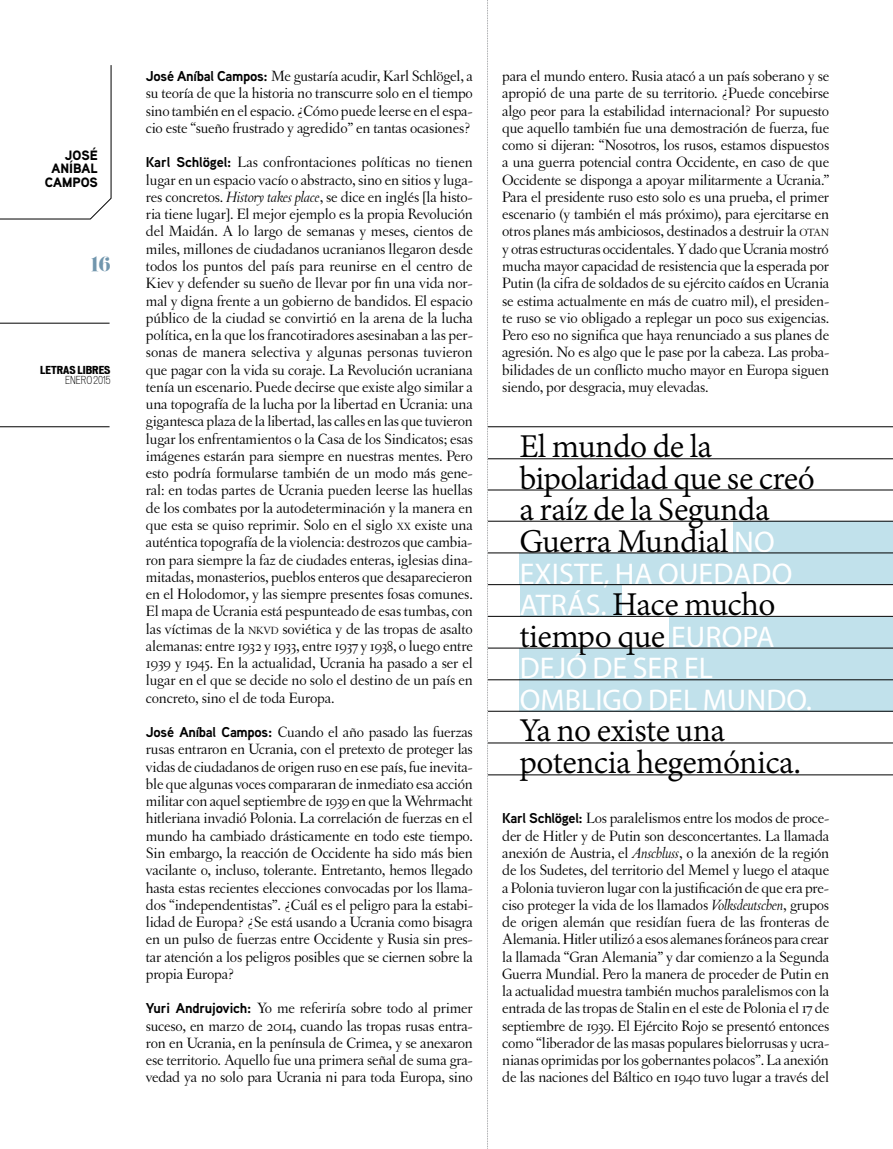
<style>
.page{position:relative;width:893px;height:1149px;background:#fff}
.page>*{position:absolute;margin:0;border:0;box-sizing:border-box;transform-origin:0 0}
.t1{font:36px/31.5px "Adobe Devanagari";letter-spacing:-.015em;color:#000}
.t2{font:30px/31.5px "Myriad Pro";letter-spacing:.005em;color:#fff}
.t3{font:18px "Eloquent JF";color:#7196ad}
.t4{font:15.75px/17.2px "Letras Oldstyle";letter-spacing:-.015em;color:#000;text-align:justify}
.t5{font:900 13.5px/13.5px "Aaux Pro";color:#000;text-align:right}
.t6{font:700 expanded 10.5px "Vonnes";color:#000}
.t7{font:300 condensed 10.5px "Vonnes";color:#000}
.s1{font-family:"Aaux Next";font-weight:700;font-size:14.25px}
.s2{font-style:italic}
.s3{font-size:10.95px}
.s4{font-family:"Myriad Pro";font-size:30px;color:#fff}
</style>
<div class="page">
<svg style="left:487px;top:0;width:2px;height:1149px"></svg>
<hr style="left:0;top:323px;width:110px;height:1px;background:#000">
<hr style="left:0;top:426px;width:110px;height:1px;background:#000">
<svg style="left:0;top:65px;width:111px;height:154px"></svg>
<div style="left:734px;top:521px;width:159px;height:32px;background:#c1e1eb"></div>
<div style="left:670px;top:617px;width:223px;height:31px;background:#c1e1eb"></div>
<div style="left:520px;top:648px;width:373px;height:31px;background:#c1e1eb"></div>
<div style="left:520px;top:679px;width:373px;height:32px;background:#c1e1eb"></div>
<div style="left:520px;top:553px;width:373px;height:32px;background:#c1e1eb"></div>
<div style="left:520px;top:585px;width:102px;height:32px;background:#c1e1eb"></div>
<hr style="left:488px;top:458px;width:405px;height:1px;background:#000">
<hr style="left:488px;top:426px;width:405px;height:1px;background:#000">
<hr style="left:488px;top:489px;width:405px;height:1px;background:#000">
<hr style="left:488px;top:521px;width:405px;height:1px;background:#000">
<hr style="left:488px;top:552px;width:405px;height:1px;background:#000">
<hr style="left:488px;top:584px;width:405px;height:1px;background:#000">
<hr style="left:488px;top:616px;width:405px;height:1px;background:#000">
<hr style="left:488px;top:647px;width:405px;height:1px;background:#000">
<hr style="left:488px;top:679px;width:405px;height:1px;background:#000">
<hr style="left:488px;top:710px;width:405px;height:1px;background:#000">
<hr style="left:488px;top:774px;width:405px;height:1px;background:#000">
<hr style="left:488px;top:742px;width:405px;height:1px;background:#000">
<p class="t5" style="left:45px;top:148px;width:55px">JOSÉ<br>ANÍBAL<br>CAMPOS</p>
<p class="t3" style="left:91px;top:252px;width:21px">16</p>
<p class="t6" style="left:40px;top:363px;width:72px">LETRAS LIBRES</p>
<p class="t7" style="left:65px;top:374px;width:47px">ENERO 2015</p>
<p class="t4" style="left:146px;top:67px;width:328px"><span class="s1">José Aníbal Campos:</span> Me gustaría acudir, Karl Schlögel, a su teoría de que la historia no transcurre solo en el tiempo sino también en el espacio. ¿Cómo puede leerse en el espa&shy;cio este “sueño frustrado y agredido” en tantas ocasiones?</p>
<p class="t4" style="left:146px;top:154px;width:329px"><span class="s1">Karl Schlögel:</span> Las confrontaciones políticas no tienen lugar en un espacio vacío o abstracto, sino en sitios y luga&shy;res concretos. <span class="s2">History takes place</span>, se dice en inglés [la histo&shy;ria tiene lugar]. El mejor ejemplo es la propia Revolución del Maidán. A lo largo de semanas y meses, cientos de miles, millones de ciudadanos ucranianos llegaron desde todos los puntos del país para reunirse en el centro de Kiev y defender su sueño de llevar por fin una vida nor&shy;mal y digna frente a un gobierno de bandidos. El espacio público de la ciudad se convirtió en la arena de la lucha política, en la que los francotiradores asesinaban a las per&shy;sonas de manera selectiva y algunas personas tuvieron que pagar con la vida su coraje. La Revolución ucraniana tenía un escenario. Puede decirse que existe algo similar a una topografía de la lucha por la libertad en Ucrania: una gigantesca plaza de la libertad, las calles en las que tuvieron lugar los enfrentamientos o la Casa de los Sindicatos; esas imágenes estarán para siempre en nuestras mentes. Pero esto podría formularse también de un modo más gene&shy;ral: en todas partes de Ucrania pueden leerse las huellas de los combates por la autodeterminación y la manera en que esta se quiso reprimir. Solo en el siglo <span class="s3">XX</span> existe una auténtica topografía de la violencia: destrozos que cambia&shy;ron para siempre la faz de ciudades enteras, iglesias dina&shy;mitadas, monasterios, pueblos enteros que desaparecieron en el Holodomor, y las siempre presentes fosas comunes.<br>El mapa de Ucrania está pespunteado de esas tumbas, con las víctimas de la <span class="s3">NKVD</span> soviética y de las tropas de asalto alemanas: entre 1932 y 1933, entre 1937 y 1938, o luego entre 1939 y 1945. En la actualidad, Ucrania ha pasado a ser el lugar en el que se decide no solo el destino de un país en concreto, sino el de toda Europa.</p>
<p class="t4" style="left:146px;top:723px;width:328px"><span class="s1">José Aníbal Campos:</span> Cuando el año pasado las fuerzas rusas entraron en Ucrania, con el pretexto de proteger las vidas de ciudadanos de origen ruso en ese país, fue inevita&shy;ble que algunas voces compararan de inmediato esa acción militar con aquel septiembre de 1939 en que la Wehrmacht hitleriana invadió Polonia. La correlación de fuerzas en el mundo ha cambiado drásticamente en todo este tiempo.<br>Sin embargo, la reacción de Occidente ha sido más bien vacilante o, incluso, tolerante. Entretanto, hemos llegado hasta estas recientes elecciones convocadas por los llama&shy;dos “independentistas”. ¿Cuál es el peligro para la estabi&shy;lidad de Europa? ¿Se está usando a Ucrania como bisagra en un pulso de fuerzas entre Occidente y Rusia sin pres&shy;tar atención a los peligros posibles que se ciernen sobre la propia Europa?</p>
<p class="t4" style="left:146px;top:999px;width:328px"><span class="s1">Yuri Andrujovich:</span> Yo me referiría sobre todo al primer suceso, en marzo de 2014, cuando las tropas rusas entra&shy;ron en Ucrania, en la península de Crimea, y se anexaron ese territorio. Aquello fue una primera señal de suma gra&shy;vedad ya no solo para Ucrania ni para toda Europa, sino</p>
<p class="t4" style="left:502px;top:67px;width:328px">para el mundo entero. Rusia atacó a un país soberano y se apropió de una parte de su territorio. ¿Puede concebirse algo peor para la estabilidad internacional? Por supuesto que aquello también fue una demostración de fuerza, fue como si dijeran: “Nosotros, los rusos, estamos dispuestos a una guerra potencial contra Occidente, en caso de que Occidente se disponga a apoyar militarmente a Ucrania.” Para el presidente ruso esto solo es una prueba, el primer escenario (y también el más próximo), para ejercitarse en otros planes más ambiciosos, destinados a destruir la <span class="s3">OTAN </span>y otras estructuras occidentales. Y dado que Ucrania mostró mucha mayor capacidad de resistencia que la esperada por Putin (la cifra de soldados de su ejército caídos en Ucrania se estima actualmente en más de cuatro mil), el presiden&shy;te ruso se vio obligado a replegar un poco sus exigencias.<br>Pero eso no significa que haya renunciado a sus planes de agresión. No es algo que le pase por la cabeza. Las proba&shy;bilidades de un conflicto mucho mayor en Europa siguen siendo, por desgracia, muy elevadas.</p>
<h1 class="t1" style="left:519px;top:434px;width:297px">El mundo de la bipolaridad que se creó a raíz de la Segunda<br>Guerra Mundial <span class="s4">NO</span></h1>
<h2 class="t2" style="left:520px;top:557px;width:274px">EXISTE, HA QUEDADO</h2>
<h1 class="t1" style="left:519px;top:591px;width:258px"><span class="s4">ATRÁS.</span> Hace mucho tiempo que <span class="s4">EUROPA</span></h1>
<h2 class="t2" style="left:520px;top:651px;width:294px">DEJÓ DE SER EL<br>OMBLIGO DEL MUNDO.</h2>
<h1 class="t1" style="left:519px;top:717px;width:283px">Ya no existe una potencia hegemónica.</h1>
<p class="t4" style="left:502px;top:809px;width:328px"><span class="s1">Karl Schlögel:</span> Los paralelismos entre los modos de proce&shy;der de Hitler y de Putin son desconcertantes. La llamada anexión de Austria, el <span class="s2">Anschluss</span>, o la anexión de la región de los Sudetes, del territorio del Memel y luego el ataque a Polonia tuvieron lugar con la justificación de que era pre&shy;ciso proteger la vida de los llamados <span class="s2">Volksdeutschen</span>, grupos de origen alemán que residían fuera de las fronteras de Alemania. Hitler utilizó a esos alemanes foráneos para crear la llamada “Gran Alemania” y dar comienzo a la Segunda Guerra Mundial. Pero la manera de proceder de Putin en la actualidad muestra también muchos paralelismos con la entrada de las tropas de Stalin en el este de Polonia el 17 de septiembre de 1939. El Ejército Rojo se presentó entonces como “liberador de las masas populares bielorrusas y ucra&shy;nianas oprimidas por los gobernantes polacos”. La anexión de las naciones del Báltico en 1940 tuvo lugar a través del</p>
</div>
